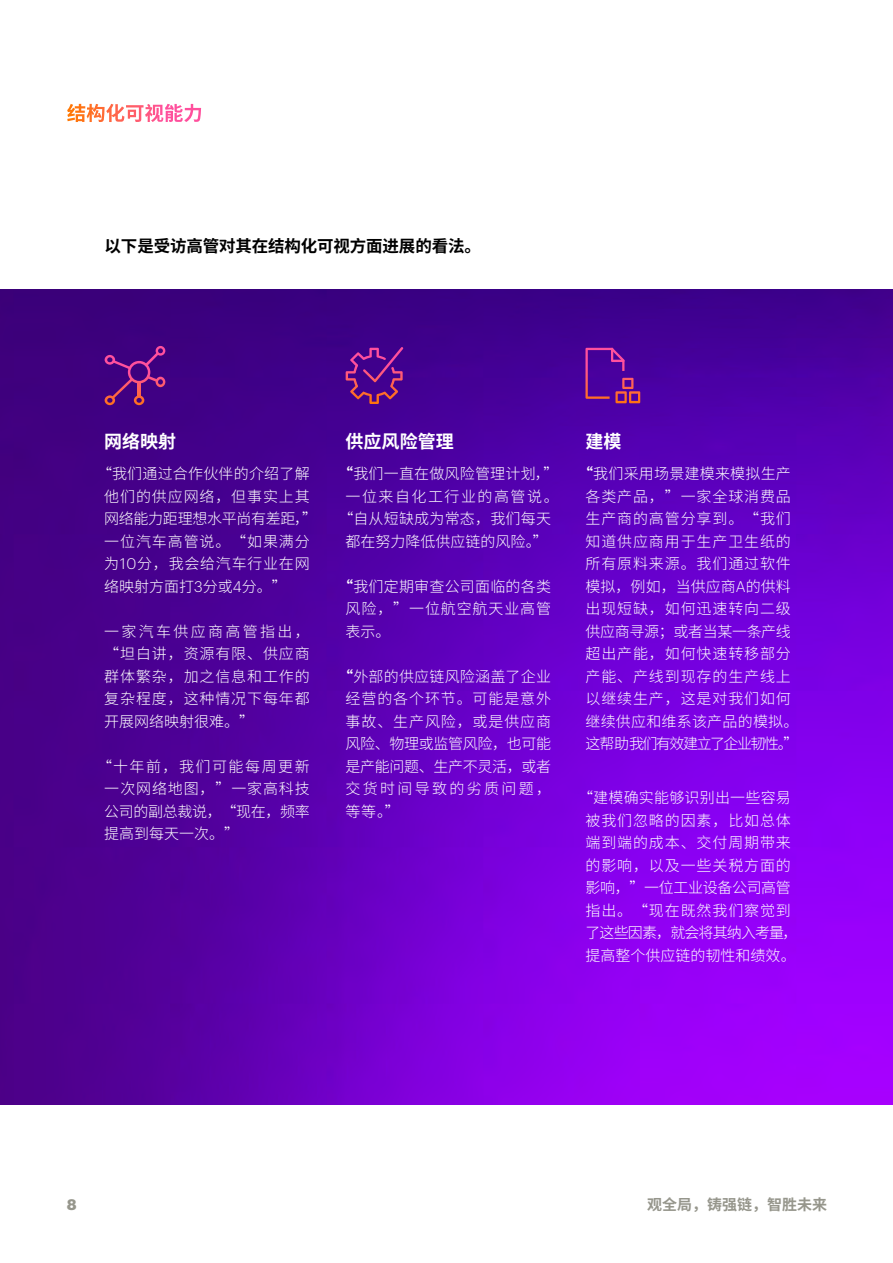
<style>
.page{position:relative;width:893px;height:1263px;background:#fff}
.page>*{position:absolute;margin:0;border:0;box-sizing:border-box;transform-origin:0 0}
.t1{font:700 18px "Source Han Sans CN";color:#fff}
.t2{font:700 16.5px "Source Han Sans CN";letter-spacing:-.01em;color:#000}
.t3{font:300 15px/22.5px "Source Han Sans CN";letter-spacing:.055em;color:#fff;text-align:justify}
.t4{font:300 15px/22.5px "Source Han Sans CN";letter-spacing:.015em;color:#fff;text-align:center}
.t5{font:700 15px "Source Han Sans CN";color:#96968c}
.t6{font:700 15px "Graphik";color:#96968c}
.s1{font-family:"Graphik"}
.s2{font-weight:700}
</style>
<div class="page">
<img style="left:0;top:289px;width:893px;height:815px">
<svg style="left:105px;top:346px;width:60px;height:59px;background:#61107e"></svg>
<svg style="left:346px;top:347px;width:57px;height:57px;background:#661286"></svg>
<svg style="left:585px;top:348px;width:55px;height:55px;background:#691191"></svg>
<svg style="left:67px;top:104px;width:134px;height:18px"></svg>
<p class="t2" style="left:105px;top:236px;width:378px">以下是受访高管对其在结构化可视方面进展的看法。</p>
<p class="t1" style="left:104px;top:431px;width:73px">网络映射</p>
<p class="t4" style="left:104px;top:463px;width:214px;text-align:left;text-indent:-7px">“我们通过合作伙伴的介绍了解他们的供应网络，但事实上其网络能力距理想水平尚有差距，”一位汽车高管说。“如果满分为<span class="s1">10</span>分，我会给汽车行业在网络映射方面打<span class="s1">3</span>分或<span class="s1">4</span>分。”</p>
<p class="t3" style="left:104px;top:620px;width:207px">一家汽车供应商高管指出，“坦白讲，资源有限、供应商群体繁杂，加之信息和工作的复杂程度，这种情况下每年都开展网络映射很难。”</p>
<p class="t3" style="left:104px;top:755px;width:207px;text-indent:-7px">“十年前，我们可能每周更新一次网络地图，”一家高科技公司的副总裁说，“现在，频率提高到每天一次。”</p>
<p class="t1" style="left:346px;top:431px;width:109px">供应风险管理</p>
<p class="t4" style="left:338px;top:463px;width:222px"><span class="s2">“</span>我们一直在做风险管理计划，”一位来自化工行业的高管说。“自从短缺成为常态，我们每天都在努力降低供应链的风险。”</p>
<p class="t3" style="left:346px;top:575px;width:207px;text-indent:-7px"><span class="s2">“</span>我们定期审查公司面临的各类风险，”一位航空航天业高管表示。</p>
<p class="t3" style="left:346px;top:665px;width:207px;text-indent:-7px"><span class="s2">“</span>外部的供应链风险涵盖了企业经营的各个环节。可能是意外事故、生产风险，或是供应商风险、物理或监管风险，也可能是产能问题、生产不灵活，或者交货时间导致的劣质问题，等等。”</p>
<p class="t1" style="left:585px;top:431px;width:37px">建模</p>
<p class="t3" style="left:578px;top:463px;width:222px;text-align:center"><span class="s2">“</span>我们采用场景建模来模拟生产各类产品，”一家全球消费品生产商的高管分享到。“我们知道供应商用于生产卫生纸的所有原料来源。我们通过软件模拟，例如，当供应商<span class="s1">A</span>的供料出现短缺，如何迅速转向二级供应商寻源；或者当某一条产线超出产能，如何快速转移部分产能、产线到现存的生产线上以继续生产，这是对我们如何继续供应和维系该产品的模拟。这帮助我们有效建立了企业韧性。”</p>
<p class="t4" style="left:578px;top:787px;width:221px">“建模确实能够识别出一些容易被我们忽略的因素，比如总体端到端的成本、交付周期带来的影响，以及一些关税方面的影响，”一位工业设备公司高管指出。“现在既然我们察觉到了这些因素，就会将其纳入考量，提高整个供应链的韧性和绩效。</p>
<p class="t6" style="left:67px;top:1193px;width:11px">8</p>
<p class="t5" style="left:647px;top:1196px;width:181px">观全局，铸强链，智胜未来</p>
</div>
